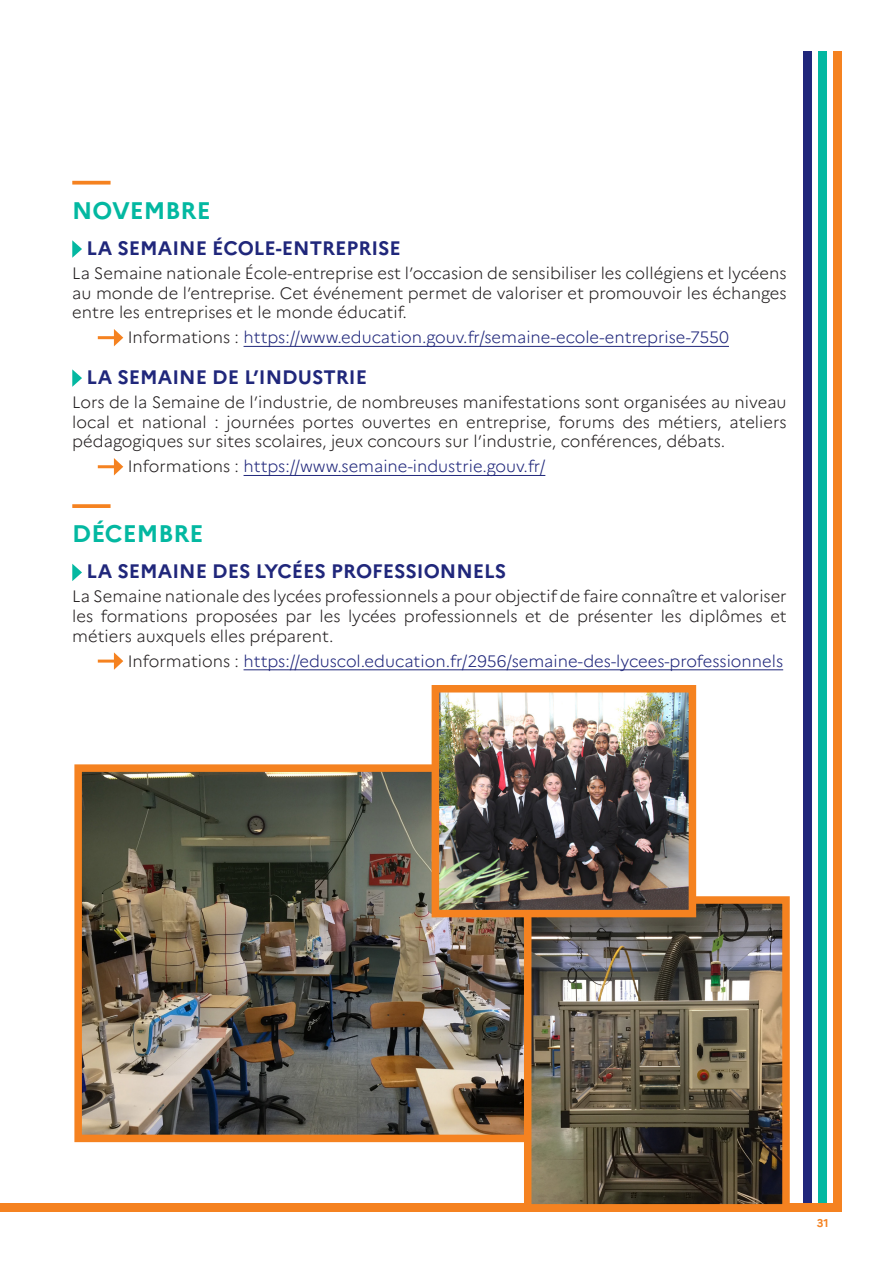
<style>
.page{position:relative;width:893px;height:1263px;background:#fff}
.page>*{position:absolute;margin:0;border:0;box-sizing:border-box;transform-origin:0 0}
.titre_1{font:700 24px "Marianne";color:#03b8a1}
.texte__2{font:700 19.5px "Marianne";color:#20277b}
.texte__2-2{font:300 16.5px/19.8px "Marianne";color:#231f20;text-align:justify}
.texte__2-3{font:300 16.5px "Marianne";color:#20277b}
.t1{font:700 11.25px "Marianne";color:#f58220}
.s1{color:#231f20}
</style>
<div class="page">
<div style="left:804px;top:51px;width:8px;height:1152px;background:#20277b"></div>
<div style="left:819px;top:51px;width:8px;height:1152px;background:#03b8a1"></div>
<div style="left:833px;top:51px;width:9px;height:1152px;background:#f58220"></div>
<div style="left:0;top:1203px;width:842px;height:9px;background:#f58220"></div>
<svg style="left:72px;top:181px;width:39px;height:4px"></svg>
<hr style="left:244px;top:346px;width:485px;height:1px;background:#20277b">
<hr style="left:244px;top:475px;width:301px;height:1px;background:#20277b">
<svg style="left:72px;top:240px;width:10px;height:18px"></svg>
<hr style="left:98px;top:336px;width:19px;height:3px;background:#f58220">
<svg style="left:114px;top:329px;width:9px;height:17px"></svg>
<svg style="left:72px;top:369px;width:10px;height:18px"></svg>
<hr style="left:98px;top:465px;width:19px;height:3px;background:#f58220">
<svg style="left:114px;top:458px;width:9px;height:17px"></svg>
<svg style="left:72px;top:504px;width:39px;height:4px"></svg>
<hr style="left:244px;top:669px;width:539px;height:1px;background:#20277b">
<svg style="left:72px;top:564px;width:10px;height:17px"></svg>
<hr style="left:98px;top:660px;width:19px;height:3px;background:#f58220">
<svg style="left:114px;top:652px;width:9px;height:18px"></svg>
<img style="left:83px;top:773px;width:441px;height:360px">
<div style="left:74px;top:764px;width:515px;height:378px;border:8px solid #f58220"></div>
<img style="left:533px;top:905px;width:248px;height:297px">
<div style="left:524px;top:896px;width:266px;height:315px;border:8px solid #f58220"></div>
<img style="left:441px;top:694px;width:246px;height:214px">
<div style="left:432px;top:685px;width:264px;height:232px;border:8px solid #f58220"></div>
<p class="titre_1" style="left:72px;top:195px;width:140px">NOVEMBRE</p>
<p class="texte__2" style="left:86px;top:236px;width:316px">LA SEMAINE ÉCOLE-ENTREPRISE</p>
<p class="texte__2-2" style="left:72px;top:263px;width:716px">La Semaine nationale École-entreprise est l’occasion de sensibiliser les collégiens et lycéens au monde de l’entreprise. Cet événement permet de valoriser et promouvoir les échanges entre les entreprises et le monde éducatif.</p>
<p class="texte__2-3" style="left:128px;top:327px;width:603px"><span class="s1">Informations :</span> https://www.education.gouv.fr/semaine-ecole-entreprise-7550</p>
<p class="texte__2" style="left:86px;top:365px;width:282px">LA SEMAINE DE L’INDUSTRIE</p>
<p class="texte__2-2" style="left:72px;top:392px;width:716px">Lors de la Semaine de l’industrie, de nombreuses manifestations sont organisées au niveau local et national : journées portes ouvertes en entreprise, forums des métiers, ateliers pédagogiques sur sites scolaires, jeux concours sur l’industrie, conférences, débats.</p>
<p class="texte__2-3" style="left:128px;top:456px;width:419px"><span class="s1">Informations :</span> https://www.semaine-industrie.gouv.fr/</p>
<p class="titre_1" style="left:72px;top:519px;width:133px">DÉCEMBRE</p>
<p class="texte__2" style="left:86px;top:559px;width:421px">LA SEMAINE DES LYCÉES PROFESSIONNELS</p>
<p class="texte__2-2" style="left:72px;top:586px;width:716px">La Semaine nationale des lycées professionnels a pour objectif de faire connaître et valoriser les formations proposées par les lycées professionnels et de présenter les diplômes et métiers auxquels elles préparent.</p>
<p class="texte__2-3" style="left:128px;top:651px;width:657px"><span class="s1">Informations :</span> https://eduscol.education.fr/2956/semaine-des-lycees-professionnels</p>
<p class="t1" style="left:817px;top:1216px;width:13px">31</p>
</div>
